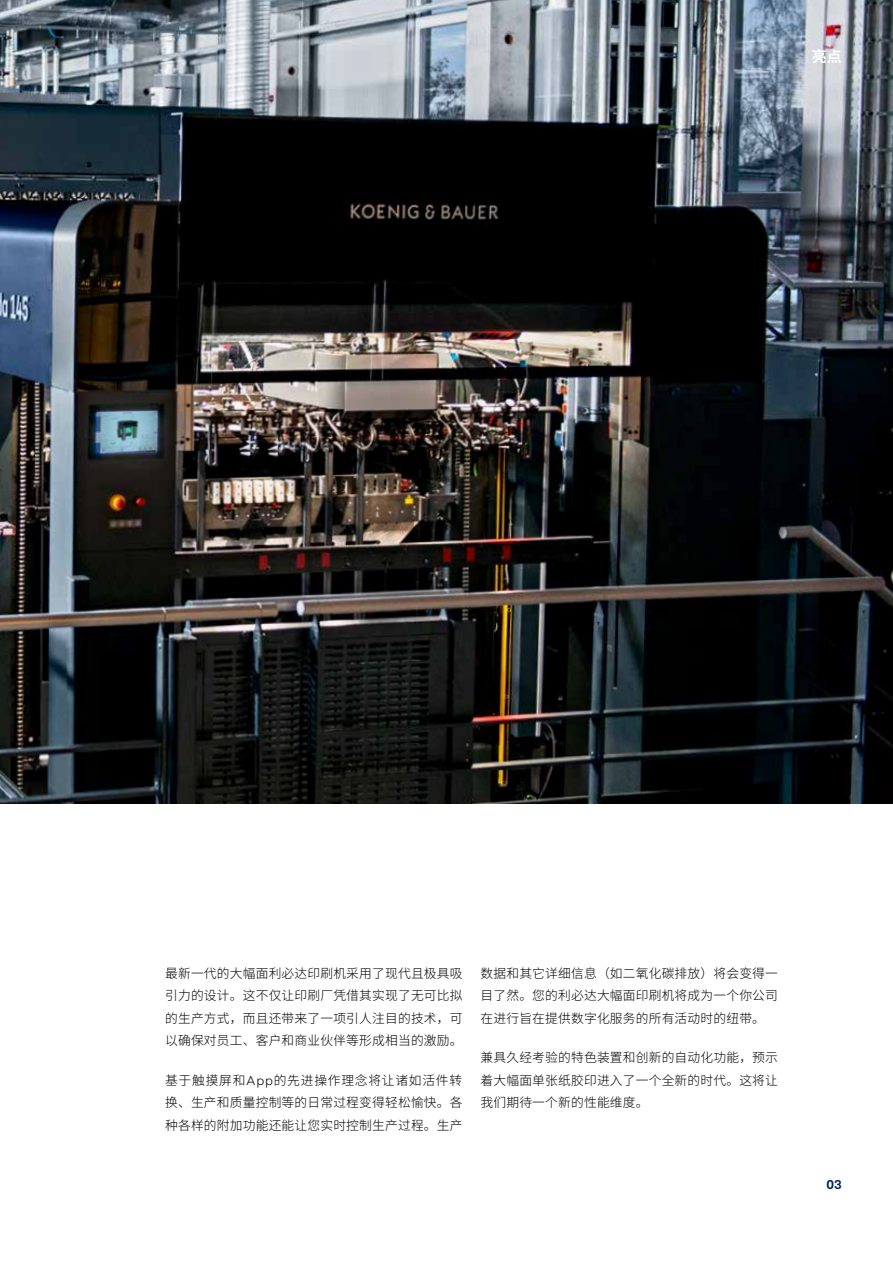
<style>
.page{position:relative;width:893px;height:1263px;background:#fff}
.page>*{position:absolute;margin:0;border:0;box-sizing:border-box;transform-origin:0 0}
.t1{font:700 15px "Source Han Sans CN";color:#fff}
.t2{font:300 12.75px/22.5px "Source Han Sans CN";letter-spacing:.015em;color:#000;text-align:justify}
.t3{font:600 12.75px "Koenig&Bauer H";color:#032365}
.s1{font-family:"Koenig&Bauer T"}
</style>
<div class="page">
<img style="left:0;top:0;width:893px;height:803px">
<p class="t1" style="left:812px;top:48px;width:32px">亮点</p>
<p class="t2" style="left:165px;top:962px;width:299px">最新一代的大幅面利必达印刷机采用了现代且极具吸引力的设计。这不仅让印刷厂凭借其实现了无可比拟的生产方式，而且还带来了一项引人注目的技术，可以确保对员工、客户和商业伙伴等形成相当的激励。</p>
<p class="t2" style="left:165px;top:1069px;width:299px">基于触摸屏和<span class="s1">App</span>的先进操作理念将让诸如活件转换、生产和质量控制等的日常过程变得轻松愉快。各种各样的附加功能还能让您实时控制生产过程。生产</p>
<p class="t2" style="left:480px;top:962px;width:299px">数据和其它详细信息（如二氧化碳排放）将会变得一目了然。您的利必达大幅面印刷机将成为一个你公司在进行旨在提供数字化服务的所有活动时的纽带。</p>
<p class="t2" style="left:480px;top:1047px;width:299px">兼具久经考验的特色装置和创新的自动化功能，预示着大幅面单张纸胶印进入了一个全新的时代。这将让我们期待一个新的性能维度。</p>
<p class="t3" style="left:827px;top:1177px;width:17px">03</p>
</div>
